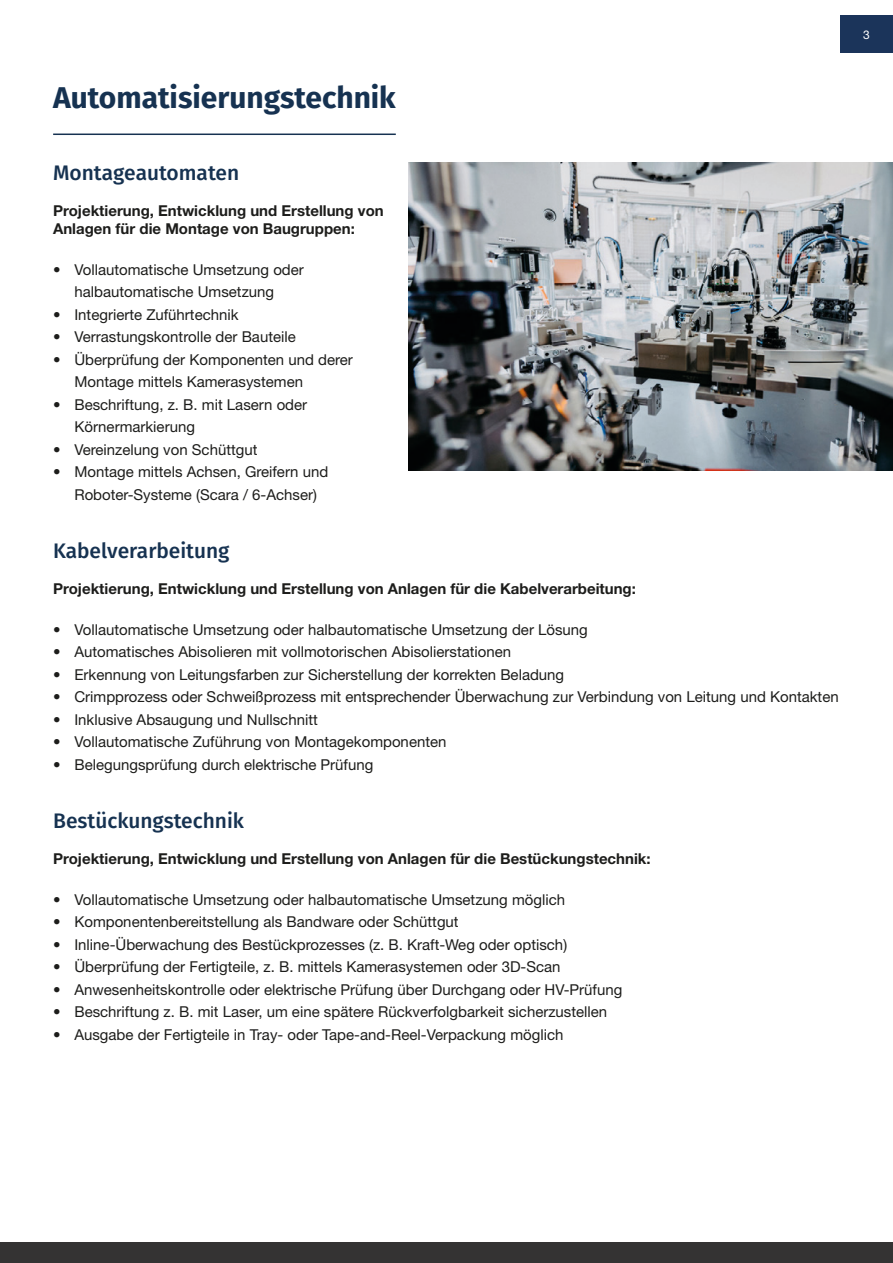
<style>
.page{position:relative;width:893px;height:1263px;background:#fff}
.page>*{position:absolute;margin:0;border:0;box-sizing:border-box;transform-origin:0 0}
.Heading{font:700 30px "Fira Sans";color:#163251}
.Subheading{font:500 21px "Fira Sans";color:#163251}
.Liste{font:15px/22.5px "Helvetica Neue LT Std";color:#1d1d1b}
.Copy{font:700 15px/18px "Helvetica Neue LT Std";color:#1d1d1b}
.t1{font:12px "Helvetica Neue LT Std";color:#fff}
</style>
<div class="page">
<div style="left:0;top:1242px;width:893px;height:21px;background:#343333"></div>
<div style="left:840px;top:15px;width:53px;height:38px;background:#1b345a"></div>
<hr style="left:53px;top:134px;width:343px;height:1px;background:#163251">
<img style="left:408px;top:162px;width:485px;height:309px">
<p class="Heading" style="left:53px;top:72px;width:344px">Automatisierungstechnik</p>
<p class="Subheading" style="left:53px;top:156px;width:187px">Montageautomaten</p>
<p class="Copy" style="left:53px;top:201px;width:332px">Projektierung, Entwicklung und Erstellung von<br>Anlagen für die Montage von Baugruppen:</p>
<p class="Liste" style="left:53px;top:258px;width:252px;text-align:center">• Vollautomatische Umsetzung oder halbautomatische Umsetzung</p>
<p class="Liste" style="left:53px;top:303px;width:187px">• Integrierte Zuführtechnik</p>
<p class="Liste" style="left:53px;top:325px;width:244px">• Verrastungskontrolle der Bauteile</p>
<p class="Liste" style="left:74px;top:348px;width:280px;text-indent:-21px">• Überprüfung der Komponenten und derer<br>Montage mittels Kamerasystemen</p>
<p class="Liste" style="left:74px;top:393px;width:234px;text-indent:-21px">• Beschriftung, z. B. mit Lasern oder<br>Körnermarkierung</p>
<p class="Liste" style="left:53px;top:438px;width:206px">• Vereinzelung von Schüttgut</p>
<p class="Liste" style="left:74px;top:460px;width:255px;text-indent:-21px">• Montage mittels Achsen, Greifern und<br>Roboter-Systeme (Scara / 6-Achser)</p>
<p class="Subheading" style="left:53px;top:534px;width:178px">Kabelverarbeitung</p>
<p class="Copy" style="left:53px;top:579px;width:584px">Projektierung, Entwicklung und Erstellung von Anlagen für die Kabelverarbeitung:</p>
<p class="Liste" style="left:53px;top:618px;width:536px">• Vollautomatische Umsetzung oder halbautomatische Umsetzung der Lösung</p>
<p class="Liste" style="left:53px;top:640px;width:459px">• Automatisches Abisolieren mit vollmotorischen Abisolierstationen</p>
<p class="Liste" style="left:53px;top:663px;width:513px">• Erkennung von Leitungsfarben zur Sicherstellung der korrekten Beladung</p>
<p class="Liste" style="left:53px;top:685px;width:787px">• Crimpprozess oder Schweißprozess mit entsprechender Überwachung zur Verbindung von Leitung und Kontakten</p>
<p class="Liste" style="left:53px;top:708px;width:266px">• Inklusive Absaugung und Nullschnitt</p>
<p class="Liste" style="left:53px;top:730px;width:395px">• Vollautomatische Zuführung von Montagekomponenten</p>
<p class="Liste" style="left:53px;top:753px;width:322px">• Belegungsprüfung durch elektrische Prüfung</p>
<p class="Subheading" style="left:53px;top:804px;width:192px">Bestückungstechnik</p>
<p class="Copy" style="left:53px;top:849px;width:599px">Projektierung, Entwicklung und Erstellung von Anlagen für die Bestückungstechnik:</p>
<p class="Liste" style="left:53px;top:888px;width:513px">• Vollautomatische Umsetzung oder halbautomatische Umsetzung möglich</p>
<p class="Liste" style="left:53px;top:910px;width:407px">• Komponentenbereitstellung als Bandware oder Schüttgut</p>
<p class="Liste" style="left:53px;top:933px;width:516px">• Inline-Überwachung des Bestückprozesses (z. B. Kraft-Weg oder optisch)</p>
<p class="Liste" style="left:53px;top:955px;width:509px">• Überprüfung der Fertigteile, z. B. mittels Kamerasystemen oder 3D-Scan</p>
<p class="Liste" style="left:53px;top:978px;width:571px">• Anwesenheitskontrolle oder elektrische Prüfung über Durchgang oder HV-Prüfung</p>
<p class="Liste" style="left:53px;top:1000px;width:556px">• Beschriftung z. B. mit Laser, um eine spätere Rückverfolgbarkeit sicherzustellen</p>
<p class="Liste" style="left:53px;top:1023px;width:512px">• Ausgabe der Fertigteile in Tray- oder Tape-and-Reel-Verpackung möglich</p>
<p class="t1" style="left:863px;top:27px;width:8px">3</p>
</div>
